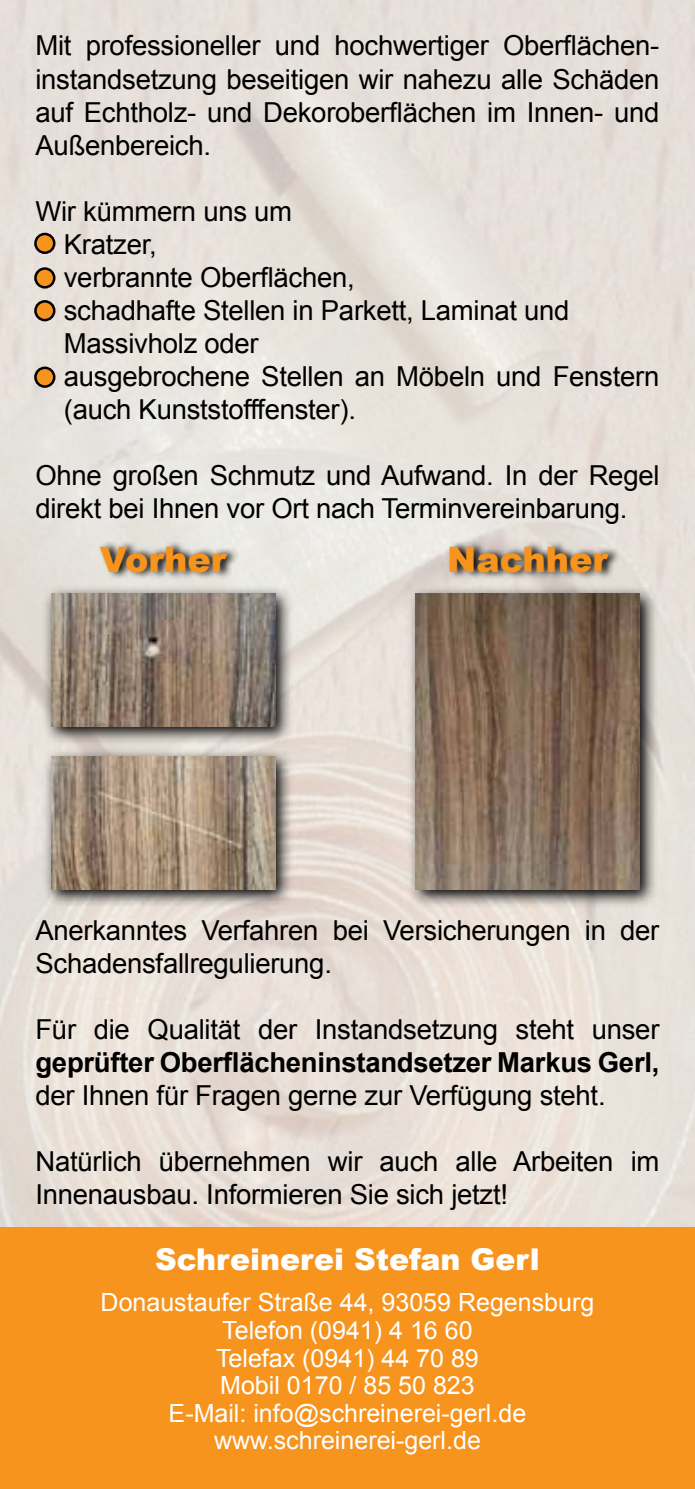
<style>
.page{position:relative;width:695px;height:1489px;background:#fff}
.page>*{position:absolute;margin:0;border:0;box-sizing:border-box;transform-origin:0 0}
.t1{font:900 35px "Arial";color:#f7941e}
.t2{font:900 30px "Arial";color:#fff}
.t3{font:27.5px/33px "Arial";letter-spacing:-.01em;color:#000}
.t4{font:700 27.5px "Arial";letter-spacing:-.01em;color:#000}
.t5{font:25px/27.5px "Arial";color:#fff;text-align:center}
</style>
<div class="page">
<img style="left:0;top:0;width:694px;height:1227px">
<div style="left:0;top:1227px;width:694px;height:261px;background:#f7941e"></div>
<svg style="left:407px;top:585px;width:251px;height:323px;background:#aba59f"></svg>
<img style="left:415px;top:594px;width:224px;height:295px">
<svg style="left:42px;top:585px;width:251px;height:160px;background:#b0aba6"></svg>
<img style="left:51px;top:594px;width:224px;height:132px">
<svg style="left:42px;top:748px;width:251px;height:160px;background:#b4aca6"></svg>
<img style="left:51px;top:756px;width:224px;height:133px">
<svg style="left:98px;top:540px;width:141px;height:40px;background:#a5a39e"></svg>
<svg style="left:447px;top:540px;width:174px;height:40px;background:#99938f"></svg>
<svg style="left:35px;top:234px;width:19px;height:19px"></svg>
<div style="left:34px;top:233px;width:21px;height:21px;border:2px solid #000;border-radius:50%"></div>
<svg style="left:35px;top:268px;width:19px;height:19px"></svg>
<div style="left:34px;top:267px;width:21px;height:21px;border:2px solid #000;border-radius:50%"></div>
<svg style="left:35px;top:301px;width:19px;height:19px"></svg>
<div style="left:34px;top:300px;width:21px;height:21px;border:2px solid #000;border-radius:50%"></div>
<svg style="left:35px;top:368px;width:19px;height:18px"></svg>
<div style="left:34px;top:366px;width:21px;height:22px;border:2px solid #000;border-radius:50%"></div>
<p class="t3" style="left:35px;top:30px;width:625px;text-align:justify">Mit professioneller und hochwertiger Oberflächen&shy;instandsetzung beseitigen wir nahezu alle Schäden auf Echtholz- und Dekoroberflächen im Innen- und Außenbereich.</p>
<p class="t3" style="left:64px;top:195px;width:597px;text-indent:-28px">Wir kümmern uns um<br>Kratzer,<br>verbrannte Oberflächen,<br>schadhafte Stellen in Parkett, Laminat und<br>Massivholz oder<br>ausgebrochene Stellen an Möbeln und Fenstern (auch Kunststofffenster).</p>
<p class="t3" style="left:35px;top:459px;width:625px">Ohne großen Schmutz und Aufwand. In der Regel direkt bei Ihnen vor Ort nach Terminvereinbarung.</p>
<p class="t1" style="left:100px;top:534px;width:128px">Vorher</p>
<p class="t1" style="left:447px;top:534px;width:162px">Nachher</p>
<p class="t3" style="left:35px;top:914px;width:625px">Anerkanntes Verfahren bei Versicherungen in der<br>Schadensfallregulierung.</p>
<p class="t3" style="left:35px;top:1013px;width:625px">Für die Qualität der Instandsetzung steht unser</p>
<p class="t4" style="left:35px;top:1044px;width:625px">geprüfter Oberflächeninstandsetzer Markus Gerl,</p>
<p class="t3" style="left:35px;top:1079px;width:571px">der Ihnen für Fragen gerne zur Verfügung steht.</p>
<p class="t3" style="left:35px;top:1145px;width:625px">Natürlich übernehmen wir auch alle Arbeiten im<br>Innenausbau. Informieren Sie sich jetzt!</p>
<p class="t2" style="left:155px;top:1237px;width:386px">Schreinerei Stefan Gerl</p>
<p class="t5" style="left:101px;top:1288px;width:495px">Donaustaufer Straße 44, 93059 Regensburg<br>Telefon (0941) 4 16 60<br>Telefax (0941) 44 70 89<br>Mobil 0170 / 85 50 823<br>E-Mail: info@schreinerei-gerl.de www.schreinerei-gerl.de</p>
</div>
